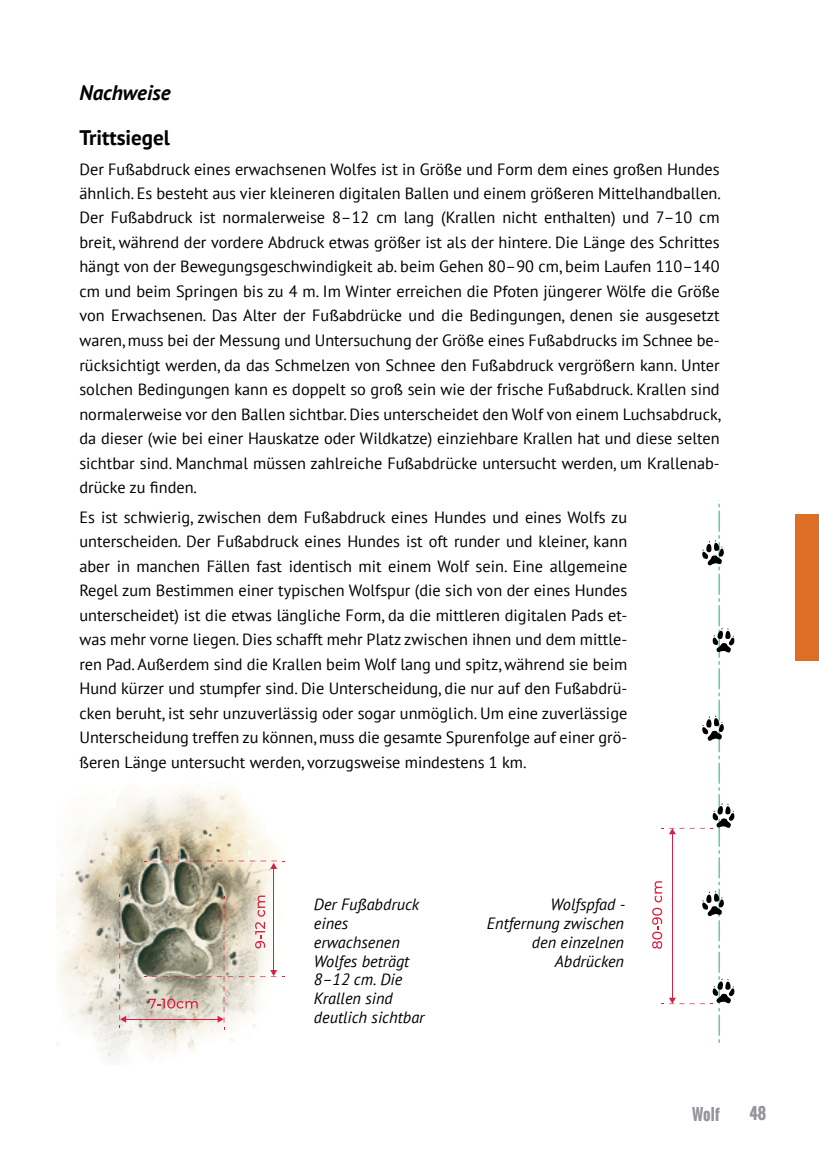
<style>
.page{position:relative;width:819px;height:1166px;background:#fff}
.page>*{position:absolute;margin:0;border:0;box-sizing:border-box;transform-origin:0 0}
.t1{font:700 21px "PT Sans";color:#000}
.t2{font:italic 700 21px "PT Sans";color:#000}
.t3{font:16.28px/24.5px "PT Sans";color:#000;text-align:justify}
.t4{font:italic 16.28px/18.7px "PT Sans";color:#000}
.t5{font:700 15.75px "Oswald";color:#949499}
</style>
<div class="page">
<div style="left:795px;top:514px;width:24px;height:147px;background:#de6e26"></div>
<img style="left:57px;top:783px;width:228px;height:279px">
<svg style="left:652px;top:504px;width:82px;height:539px"></svg>
<svg style="left:163px;top:976px;width:37px;height:1px"></svg>
<svg style="left:224px;top:896px;width:1px;height:64px"></svg>
<svg style="left:119px;top:902px;width:1px;height:66px"></svg>
<svg style="left:255px;top:895px;width:10px;height:53px"></svg>
<svg style="left:148px;top:998px;width:50px;height:10px"></svg>
<hr style="left:273px;top:868px;width:1px;height:103px;background:#d82142">
<hr style="left:125px;top:1019px;width:94px;height:1px;background:#d82142">
<svg style="left:217px;top:966px;width:67px;height:64px"></svg>
<svg style="left:119px;top:974px;width:7px;height:54px"></svg>
<svg style="left:185px;top:860px;width:48px;height:1px"></svg>
<svg style="left:144px;top:860px;width:24px;height:1px"></svg>
<svg style="left:250px;top:860px;width:35px;height:9px"></svg>
<p class="t2" style="left:79px;top:79px;width:93px">Nachweise</p>
<p class="t1" style="left:79px;top:124px;width:92px">Trittsiegel</p>
<p class="t3" style="left:79px;top:156px;width:643px">Der Fußabdruck eines erwachsenen Wolfes ist in Größe und Form dem eines großen Hundes ähnlich. Es besteht aus vier kleineren digitalen Ballen und einem größeren Mittelhandballen.<br>Der Fußabdruck ist normalerweise 8–12 cm lang (Krallen nicht enthalten) und 7–10 cm breit, während der vordere Abdruck etwas größer ist als der hintere. Die Länge des Schrittes hängt von der Bewegungsgeschwindigkeit ab. beim Gehen 80–90 cm, beim Laufen 110–140 cm und beim Springen bis zu 4 m. Im Winter erreichen die Pfoten jüngerer Wölfe die Größe von Erwachsenen. Das Alter der Fußabdrücke und die Bedingungen, denen sie ausgesetzt waren, muss bei der Messung und Untersuchung der Größe eines Fußabdrucks im Schnee be&shy;rücksichtigt werden, da das Schmelzen von Schnee den Fußabdruck vergrößern kann. Unter solchen Bedingungen kann es doppelt so groß sein wie der frische Fußabdruck. Krallen sind normalerweise vor den Ballen sichtbar. Dies unterscheidet den Wolf von einem Luchsabdruck, da dieser (wie bei einer Hauskatze oder Wildkatze) einziehbare Krallen hat und diese selten sichtbar sind. Manchmal müssen zahlreiche Fußabdrücke untersucht werden, um Krallenab&shy;drücke zu finden.</p>
<p class="t3" style="left:79px;top:504px;width:549px">Es ist schwierig, zwischen dem Fußabdruck eines Hundes und eines Wolfs zu unterscheiden. Der Fußabdruck eines Hundes ist oft runder und kleiner, kann aber in manchen Fällen fast identisch mit einem Wolf sein. Eine allgemeine Regel zum Bestimmen einer typischen Wolfspur (die sich von der eines Hundes unterscheidet) ist die etwas längliche Form, da die mittleren digitalen Pads et&shy;was mehr vorne liegen. Dies schafft mehr Platz zwischen ihnen und dem mittle&shy;ren Pad. Außerdem sind die Krallen beim Wolf lang und spitz, während sie beim Hund kürzer und stumpfer sind. Die Unterscheidung, die nur auf den Fußabdrü&shy;cken beruht, ist sehr unzuverlässig oder sogar unmöglich. Um eine zuverlässige Unterscheidung treffen zu können, muss die gesamte Spurenfolge auf einer grö&shy;ßeren Länge untersucht werden, vorzugsweise mindestens 1 km.</p>
<p class="t4" style="left:314px;top:895px;width:112px">Der Fußabdruck eines erwachsenen<br>Wolfes beträgt<br>8–12 cm. Die<br>Krallen sind deutlich sichtbar</p>
<p class="t4" style="left:487px;top:895px;width:140px;text-align:right">Wolfspfad -<br>Entfernung zwischen den einzelnen<br>Abdrücken</p>
<p class="t5" style="left:692px;top:1102px;width:29px">Wolf</p>
<p class="t5" style="left:749px;top:1101px;width:18px">48</p>
</div>
